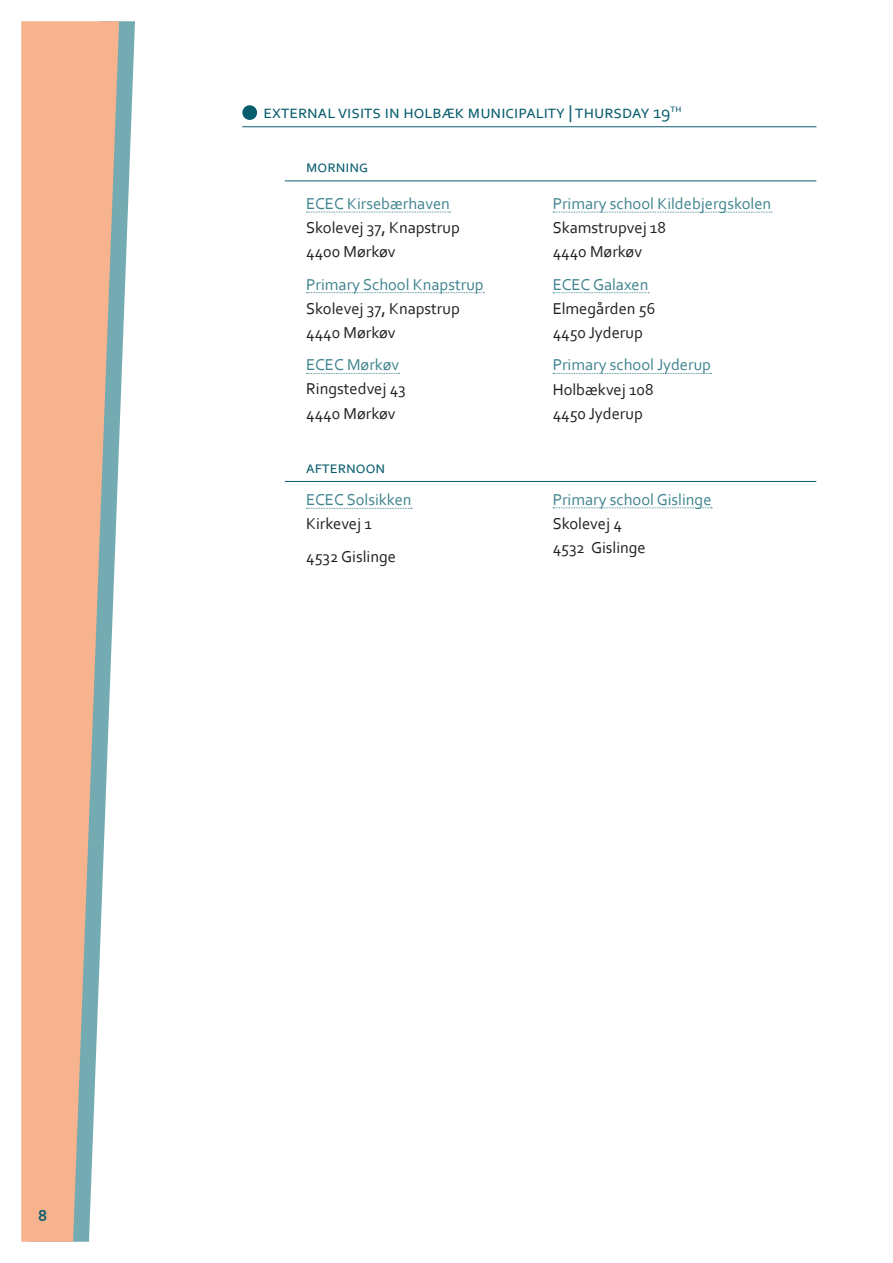
<style>
.page{position:relative;width:893px;height:1263px;background:#fff}
.page>*{position:absolute;margin:0;border:0;box-sizing:border-box;transform-origin:0 0}
.t1{font:18px "Corbel";color:#085d6d}
.t2{font:16.5px/24px "Corbel";color:#231f20}
.t3{font:16.5px "Corbel";color:#3f848f}
.t4{font:16.5px "Corbel";color:#085d6d}
.t5{font:700 16.5px "Corbel";color:#085d6d}
</style>
<div class="page">
<svg style="left:119px;top:21px;width:16px;height:423px"></svg>
<svg style="left:21px;top:21px;width:98px;height:1221px;background:#e6b99d"></svg>
<svg style="left:553px;top:212px;width:219px;height:1px"></svg>
<svg style="left:553px;top:292px;width:96px;height:1px"></svg>
<svg style="left:553px;top:373px;width:159px;height:1px"></svg>
<hr style="left:242px;top:126px;width:574px;height:1px;background:#085d6d">
<hr style="left:285px;top:481px;width:531px;height:1px;background:#085d6d">
<svg style="left:307px;top:508px;width:105px;height:1px"></svg>
<div style="left:242px;top:105px;width:15px;height:15px;background:#085d6d;border-radius:50%"></div>
<svg style="left:553px;top:507px;width:159px;height:1px"></svg>
<hr style="left:285px;top:181px;width:531px;height:1px;background:#085d6d">
<svg style="left:307px;top:212px;width:144px;height:1px"></svg>
<svg style="left:307px;top:292px;width:177px;height:1px"></svg>
<svg style="left:307px;top:373px;width:93px;height:1px"></svg>
<p class="t1" style="left:264px;top:101px;width:419px">external visits in holbæk municipality | thursday 19<sup>th</sup></p>
<p class="t4" style="left:306px;top:157px;width:64px">morning</p>
<p class="t3" style="left:306px;top:193px;width:145px">ECEC Kirsebærhaven</p>
<p class="t2" style="left:306px;top:215px;width:155px">Skolevej 37, Knapstrup<br>4400 Mørkøv</p>
<p class="t3" style="left:306px;top:274px;width:179px">Primary School Knapstrup</p>
<p class="t2" style="left:306px;top:296px;width:155px">Skolevej 37, Knapstrup<br>4440 Mørkøv</p>
<p class="t3" style="left:306px;top:355px;width:94px">ECEC Mørkøv</p>
<p class="t2" style="left:306px;top:377px;width:101px">Ringstedvej 43<br>4440 Mørkøv</p>
<p class="t4" style="left:306px;top:457px;width:81px">afternoon</p>
<p class="t3" style="left:306px;top:490px;width:107px">ECEC Solsikken</p>
<p class="t2" style="left:306px;top:507px;width:91px;line-height:32.5px">Kirkevej 1<br>4532 Gislinge</p>
<p class="t3" style="left:553px;top:193px;width:220px">Primary school Kildebjergskolen</p>
<p class="t2" style="left:553px;top:215px;width:115px">Skamstrupvej 18<br>4440 Mørkøv</p>
<p class="t3" style="left:553px;top:274px;width:97px">ECEC Galaxen</p>
<p class="t2" style="left:553px;top:296px;width:104px">Elmegården 56<br>4450 Jyderup</p>
<p class="t3" style="left:553px;top:355px;width:160px">Primary school Jyderup</p>
<p class="t2" style="left:553px;top:377px;width:102px">Holbækvej 108<br>4450 Jyderup</p>
<p class="t3" style="left:553px;top:489px;width:160px">Primary school Gislinge</p>
<p class="t2" style="left:553px;top:511px;width:95px">Skolevej 4<br>4532 Gislinge</p>
<p class="t5" style="left:38px;top:1205px;width:11px">8</p>
</div>
